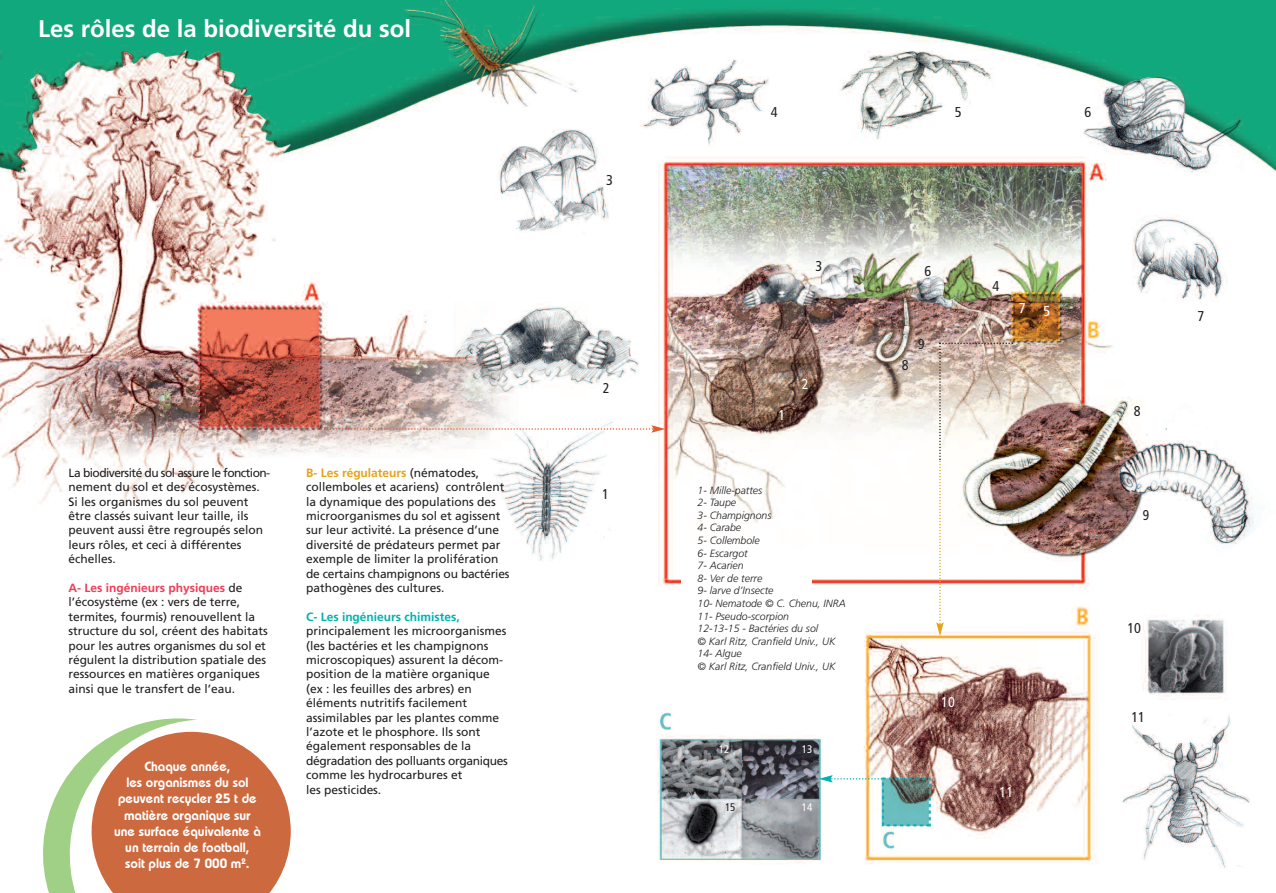
<style>
.page{position:relative;width:1276px;height:893px;background:#fff}
.page>*{position:absolute;margin:0;border:0;box-sizing:border-box;transform-origin:0 0}
.t1{font:700 24px "Frutiger";color:#fff}
.t2{font:condensed 14.25px "Frutiger";color:#231f20}
.t3{font:condensed 14.25px "Frutiger";color:#fff}
.t4{font:condensed 14.25px "Frutiger";color:#231f20;scale:.93 1}
.t5{font:600 13.5px/16.2px "Bauhaus";color:#fff;text-align:center}
.t6{font:12px/14.4px "Frutiger";color:#231f20}
.t7{font:700 12px "Frutiger";color:#00b2b0}
.t8{font:condensed 10.95px "Frutiger";color:#fff}
.t9{font:condensed 10.95px "Frutiger";color:#231f20}
.t10{font:italic 300 10.5px/12.6px "Frutiger";color:#231f20}
.s1{font-weight:700;color:#ee3d56}
.s2{font-weight:700;color:#e6a218}
</style>
<div class="page">
<img style="left:0;top:0;width:1276px;height:868px">
<div style="left:64px;top:705px;width:219px;height:171px;background:#fff"></div>
<svg style="left:43px;top:718px;width:248px;height:175px"></svg>
<svg style="left:321px;top:425px;width:344px;height:8px"></svg>
<svg style="left:819px;top:775px;width:63px;height:8px"></svg>
<div style="left:681px;top:577px;width:130px;height:15px;background:#fff"></div>
<img style="left:936px;top:343px;width:77px;height:293px">
<h1 class="t1" style="left:38px;top:19px;width:374px">Les rôles de la biodiversité du sol</h1>
<p class="t6" style="left:69px;top:466px;width:203px">La biodiversité du sol assure le fonction&shy;nement du sol et des écosystèmes.<br>Si les organismes du sol peuvent être classés suivant leur taille, ils peuvent aussi être regroupés selon leurs rôles, et ceci à différentes échelles.</p>
<p class="t6" style="left:69px;top:581px;width:201px"><span class="s1">A- Les ingénieurs physiques</span> de l’écosystème (ex : vers de terre, termites, fourmis) renouvellent la structure du sol, créent des habitats pour les autres organismes du sol et régulent la distribution spatiale des ressources en matières organiques ainsi que le transfert de l’eau.</p>
<p class="t5" style="left:114px;top:759px;width:148px">Chaque année,<br>les organismes du sol peuvent recycler 25 t de matière organique sur une surface équivalente à un terrain de football, soit plus de 7 000 m<sup>2</sup>.</p>
<p class="t6" style="left:306px;top:466px;width:205px"><span class="s2">B- Les régulateurs</span> (nématodes, collemboles et acariens) contrôlent la dynamique des populations des microorganismes du sol et agissent sur leur activité. La présence d’une diversité de prédateurs permet par exemple de limiter la prolifération de certains champignons ou bactéries pathogènes des cultures.</p>
<p class="t7" style="left:306px;top:612px;width:155px">C- Les ingénieurs chimistes,</p>
<p class="t6" style="left:306px;top:625px;width:203px">principalement les microorganismes (les bactéries et les champignons microscopiques) assurent la décom&shy;position de la matière organique (ex : les feuilles des arbres) en éléments nutritifs facilement assimilables par les plantes comme l’azote et le phosphore. Ils sont également responsables de la dégradation des polluants organiques comme les hydrocarbures et<br>les pesticides.</p>
<p class="t2" style="left:606px;top:174px;width:8px">3</p>
<p class="t2" style="left:603px;top:383px;width:8px">2</p>
<p class="t2" style="left:602px;top:488px;width:8px">1</p>
<p class="t2" style="left:770px;top:107px;width:8px">4</p>
<p class="t2" style="left:954px;top:107px;width:8px">5</p>
<p class="t2" style="left:1084px;top:107px;width:8px">6</p>
<p class="t2" style="left:815px;top:260px;width:8px">3</p>
<p class="t3" style="left:778px;top:409px;width:8px">1</p>
<p class="t3" style="left:802px;top:378px;width:8px">2</p>
<p class="t10" style="left:697px;top:484px;width:150px">1- Mille-pattes<br>2- Taupe<br>3- Champignons<br>4- Carabe<br>5- Collembole<br>6- Escargot<br>7- Acarien<br>8- Ver de terre<br>9- larve d’Insecte<br>10- Nematode © C. Chenu, INRA<br>11- Pseudo-scorpion<br>12-13-15 - Bactéries du sol<br>© Karl Ritz, Cranfield Univ., UK<br>14- Algue<br>© Karl Ritz, Cranfield Univ., UK</p>
<p class="t8" style="left:719px;top:745px;width:12px">12</p>
<p class="t8" style="left:802px;top:745px;width:12px">13</p>
<p class="t9" style="left:725px;top:803px;width:12px">15</p>
<p class="t8" style="left:802px;top:803px;width:12px">14</p>
<p class="t2" style="left:924px;top:265px;width:8px">6</p>
<p class="t2" style="left:901px;top:359px;width:8px">8</p>
<p class="t4" style="left:918px;top:339px;width:8px">9</p>
<p class="t2" style="left:992px;top:281px;width:8px">4</p>
<p class="t3" style="left:1019px;top:304px;width:33px">7 5</p>
<p class="t3" style="left:941px;top:696px;width:15px">10</p>
<p class="t3" style="left:999px;top:786px;width:15px">11</p>
<p class="t2" style="left:1133px;top:405px;width:8px">8</p>
<p class="t4" style="left:1142px;top:509px;width:8px">9</p>
<p class="t2" style="left:1127px;top:622px;width:15px">10</p>
<p class="t2" style="left:1131px;top:711px;width:15px">11</p>
<p class="t2" style="left:1197px;top:310px;width:8px">7</p>
</div>
